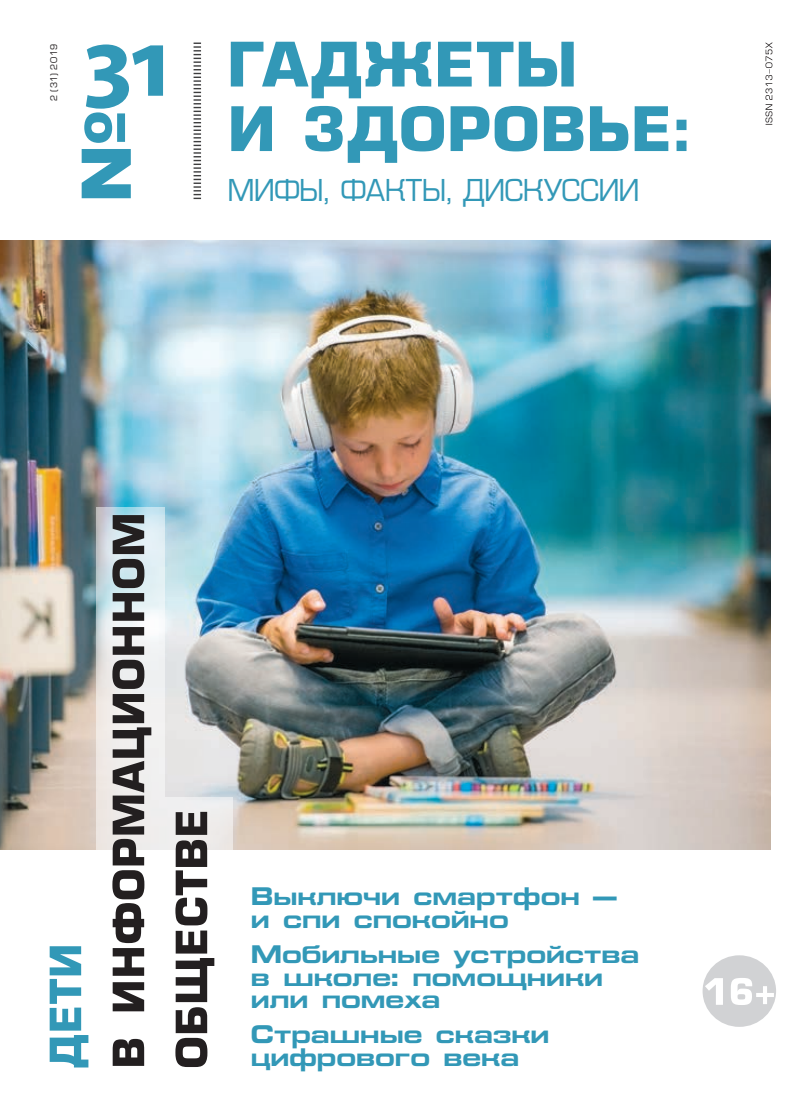
<style>
.page{position:relative;width:808px;height:1106px;background:#fff}
.page>*{position:absolute;margin:0;border:0;box-sizing:border-box;transform-origin:0 0}
.t1{font:700 64.5px/64.5px "Eurofont C";letter-spacing:.02em;color:#3298b7}
.t2{font:31.8px "Eurofont C";letter-spacing:-.02em;color:#3298b7;scale:.96 1}
.t3{font:700 25.5px/22.5px "Eurofont Extended C";letter-spacing:.005em;color:#3298b7}
.t4{font:9px "Europe C";letter-spacing:.045em;color:#231f20}
.s1{font-family:"Myriad Pro";font-size:102.45px}
</style>
<div class="page">
<img style="left:0;top:240px;width:770px;height:609px">
<svg style="left:82px;top:112px;width:49px;height:86px"></svg>
<svg style="left:194px;top:43px;width:7px;height:156px"></svg>
<svg style="left:96px;top:507px;width:69px;height:343px;fill:#edeaeb"></svg>
<svg style="left:164px;top:797px;width:69px;height:53px;fill:#eee"></svg>
<svg style="left:175px;top:812px;width:39px;height:255px"></svg>
<svg style="left:112px;top:515px;width:39px;height:550px"></svg>
<svg style="left:50px;top:946px;width:38px;height:121px"></svg>
<div style="left:702px;top:955px;width:74px;height:71px;background:#d1d2d4;border-radius:50%"></div>
<svg style="left:765px;top:42px;width:7px;height:83px"></svg>
<svg style="left:705px;top:977px;width:69px;height:28px"></svg>
<p class="t4" style="left:49px;top:101px;width:58px;rotate:-90deg">2 (31) 2019</p>
<p class="t1" style="left:227px;top:31px;width:467px;text-indent:-143px"><span class="s1">31</span> ГАДЖЕТЫ<br>И ЗДОРОВЬЕ:</p>
<p class="t2" style="left:227px;top:171px;width:431px">МИФЫ, ФАКТЫ, ДИСКУССИИ</p>
<p class="t3" style="left:251px;top:884px;width:367px">Выключи смартфон — и спи спокойно</p>
<p class="t3" style="left:251px;top:942px;width:390px">Мобильные устройства в школе: помощники или помеха</p>
<p class="t3" style="left:251px;top:1022px;width:300px">Страшные сказки цифрового века</p>
</div>
